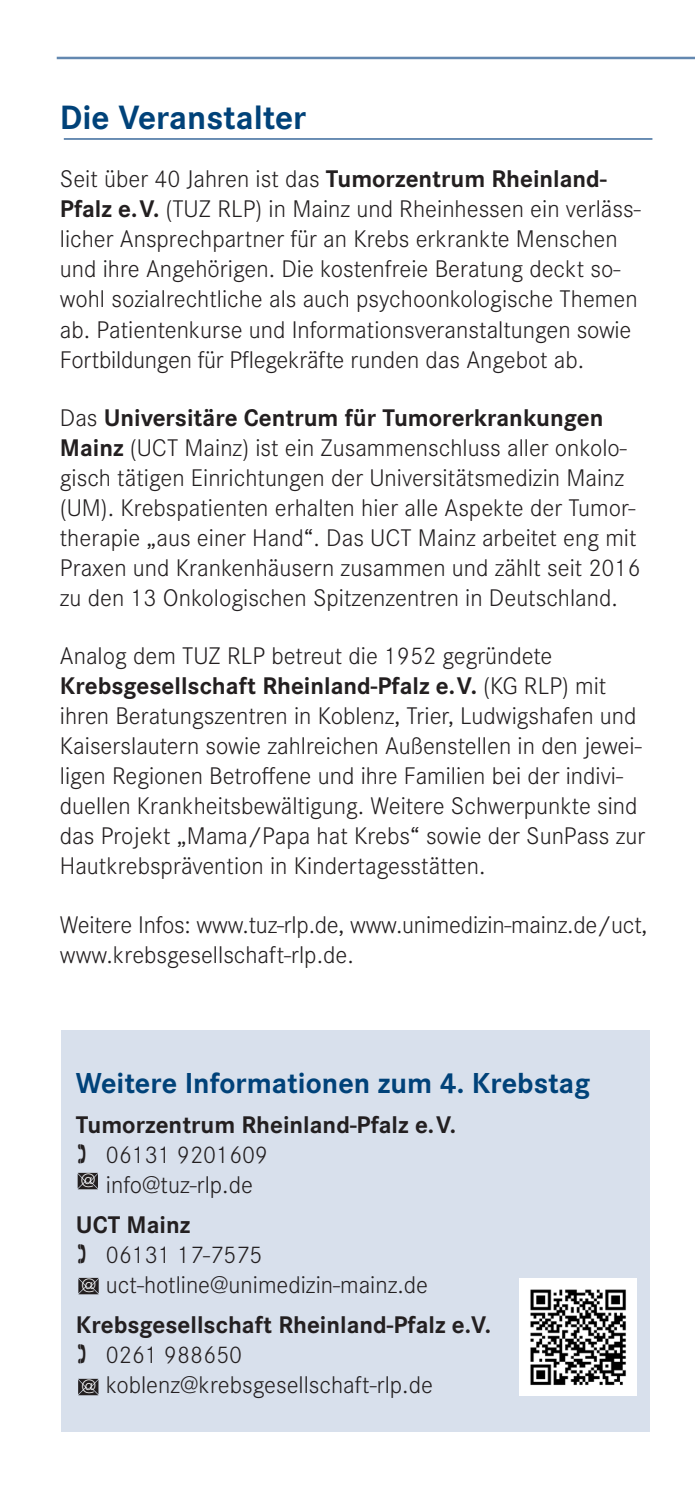
<style>
.page{position:relative;width:695px;height:1489px;background:#fff}
.page>*{position:absolute;margin:0;border:0;box-sizing:border-box;transform-origin:0 0}
.t1{font:700 35px "Corporate S";color:#004279}
.t2{font:700 30px "Corporate S";color:#004279}
.t3{font:300 25px/30px "Corporate S";color:#231f20}
.t4{font:700 25px "Corporate S";color:#231f20}
.t5{font:300 20px "Corporate S";color:#fff}
.s1{font-weight:700}
</style>
<div class="page">
<hr style="left:57px;top:57px;width:637px;height:2px;background:#6388b0">
<hr style="left:64px;top:138px;width:588px;height:2px;background:#6388b0">
<div style="left:62px;top:1030px;width:588px;height:401px;background:#d8e0ec"></div>
<svg style="left:78px;top:1172px;width:20px;height:17px"></svg>
<svg style="left:78px;top:1277px;width:21px;height:17px"></svg>
<svg style="left:78px;top:1378px;width:20px;height:17px"></svg>
<img style="left:519px;top:1278px;width:117px;height:116px">
<h1 class="t1" style="left:60px;top:97px;width:248px">Die Veranstalter</h1>
<p class="t3" style="left:60px;top:164px;width:582px">Seit über 40 Jahren ist das <span class="s1">Tumorzentrum Rheinland-Pfalz e.V.</span> (TUZ RLP) in Mainz und Rheinhessen ein verläss&shy;licher Ansprechpartner für an Krebs erkrankte Menschen und ihre Angehörigen. Die kostenfreie Beratung deckt so&shy;wohl sozialrechtliche als auch psychoonkologische Themen ab. Patientenkurse und Informationsveranstaltungen sowie Fortbildungen für Pflegekräfte runden das Angebot ab.</p>
<p class="t3" style="left:60px;top:403px;width:582px">Das <span class="s1">Universitäre Centrum für Tumorerkrankungen Mainz</span> (UCT Mainz) ist ein Zusammenschluss aller onkolo&shy;gisch tätigen Einrichtungen der Universitätsmedizin Mainz (UM). Krebspatienten erhalten hier alle Aspekte der Tumor&shy;therapie „aus einer Hand“. Das UCT Mainz arbeitet eng mit Praxen und Krankenhäusern zusammen und zählt seit 2016 zu den 13 Onkologischen Spitzenzentren in Deutschland.</p>
<p class="t3" style="left:60px;top:641px;width:586px">Analog dem TUZ RLP betreut die 1952 gegründete <span class="s1">Krebsgesellschaft Rheinland-Pfalz e.V.</span> (KG RLP) mit ihren Beratungszentren in Koblenz, Trier, Ludwigshafen und Kaiserslautern sowie zahlreichen Außenstellen in den jewei&shy;ligen Regionen Betroffene und ihre Familien bei der indivi&shy;duellen Krankheitsbewältigung. Weitere Schwerpunkte sind das Projekt „Mama/Papa hat Krebs“ sowie der SunPass zur Hautkrebsprävention in Kindertagesstätten.</p>
<p class="t3" style="left:60px;top:909px;width:589px">Weitere Infos: www.tuz-rlp.de, www.unimedizin-mainz.de/uct, www.krebsgesellschaft-rlp.de.</p>
<p class="t2" style="left:76px;top:1065px;width:515px">Weitere Informationen zum 4. Krebstag</p>
<p class="t4" style="left:76px;top:1109px;width:381px">Tumorzentrum Rheinland-Pfalz e.V.</p>
<p class="t3" style="left:106px;top:1139px;width:164px">06131 9201609 info@tuz-rlp.de</p>
<p class="t4" style="left:76px;top:1209px;width:116px">UCT Mainz</p>
<p class="t3" style="left:106px;top:1239px;width:324px">06131 17-7575 uct-hotline@unimedizin-mainz.de</p>
<p class="t4" style="left:76px;top:1309px;width:416px">Krebsgesellschaft Rheinland-Pfalz e.V.</p>
<p class="t3" style="left:106px;top:1339px;width:328px">0261 988650 koblenz@krebsgesellschaft-rlp.de</p>
<p class="t5" style="left:81px;top:1169px;width:16px">@</p>
<p class="t5" style="left:82px;top:1274px;width:16px">@</p>
<p class="t5" style="left:81px;top:1375px;width:16px">@</p>
</div>
